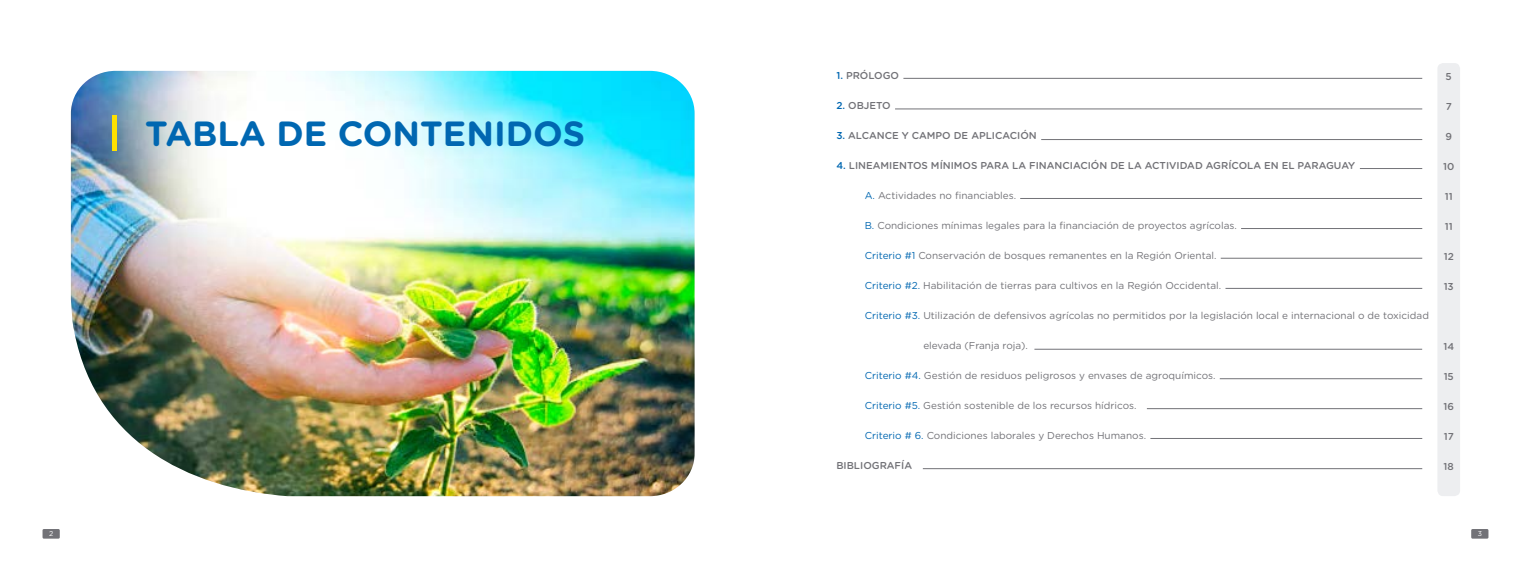
<style>
.page{position:relative;width:1531px;height:567px;background:#fff}
.page>*{position:absolute;margin:0;border:0;box-sizing:border-box;transform-origin:0 0}
.t1{font:700 35px "Gotham Rounded";color:#0067b1}
.t2{font:10px "Gotham Rounded";color:#727277}
.t3{font:500 10px "Gotham Rounded";color:#727277}
.t4{font:7px "Gotham Rounded";color:#fff}
.s1{font-family:"Helvetica 57";font-weight:400;font-stretch:condensed;font-size:50px;color:#ffe100}
.s2{color:#0067b1}
</style>
<div class="page">
<div style="left:1471px;top:529px;width:17px;height:10px;background:#727277"></div>
<div style="left:43px;top:529px;width:17px;height:10px;background:#727277"></div>
<img style="left:71px;top:71px;width:623px;height:425px">
<div style="left:1437px;top:63px;width:23px;height:433px;background:#edeef0;border-radius:6px"></div>
<hr style="left:903px;top:78px;width:519px;height:1px;background:#727277">
<hr style="left:1221px;top:258px;width:201px;height:1px;background:#727277">
<hr style="left:1220px;top:378px;width:202px;height:1px;background:#727277">
<hr style="left:895px;top:109px;width:527px;height:1px;background:#727277">
<hr style="left:1020px;top:198px;width:402px;height:1px;background:#727277">
<hr style="left:1034px;top:349px;width:388px;height:1px;background:#727277">
<hr style="left:1225px;top:288px;width:197px;height:1px;background:#727277">
<hr style="left:1360px;top:168px;width:62px;height:1px;background:#727277">
<hr style="left:1147px;top:408px;width:275px;height:1px;background:#727277">
<hr style="left:1041px;top:139px;width:381px;height:1px;background:#727277">
<hr style="left:1241px;top:228px;width:181px;height:1px;background:#727277">
<hr style="left:1150px;top:438px;width:272px;height:1px;background:#727277">
<hr style="left:923px;top:468px;width:499px;height:1px;background:#727277">
<h1 class="t1" style="left:109px;top:108px;width:61px"><span class="s1">I</span> TABLA</h1>
<h1 class="t1" style="left:276px;top:108px;width:87px">DE CONTENIDOS</h1>
<p class="t3" style="left:836px;top:68px;width:64px"><span class="s2">1.</span> PRÓLOGO</p>
<p class="t3" style="left:836px;top:98px;width:56px"><span class="s2">2.</span> OBJETO</p>
<p class="t3" style="left:836px;top:128px;width:202px"><span class="s2">3.</span> ALCANCE Y CAMPO DE APLICACIÓN</p>
<p class="t3" style="left:836px;top:158px;width:520px"><span class="s2">4.</span> LINEAMIENTOS MÍNIMOS PARA LA FINANCIACIÓN DE LA ACTIVIDAD AGRÍCOLA EN EL PARAGUAY</p>
<p class="t2" style="left:865px;top:188px;width:153px"><span class="s2">A.</span> Actividades no financiables.</p>
<p class="t2" style="left:865px;top:218px;width:374px"><span class="s2">B.</span> Condiciones mínimas legales para la financiación de proyectos agrícolas.</p>
<p class="t2" style="left:865px;top:248px;width:353px"><span class="s2">Criterio #1</span> Conservación de bosques remanentes en la Región Oriental.</p>
<p class="t2" style="left:865px;top:278px;width:358px"><span class="s2">Criterio #2.</span> Habilitación de tierras para cultivos en la Región Occidental.</p>
<p class="t2" style="left:865px;top:308px;width:566px"><span class="s2">Criterio #3.</span> Utilización de defensivos agrícolas no permitidos por la legislación local e internacional o de toxicidad</p>
<p class="t2" style="left:923px;top:338px;width:106px">elevada (Franja roja).</p>
<p class="t2" style="left:865px;top:368px;width:352px"><span class="s2">Criterio #4.</span> Gestión de residuos peligrosos y envases de agroquímicos.</p>
<p class="t2" style="left:865px;top:398px;width:273px"><span class="s2">Criterio #5.</span> Gestión sostenible de los recursos hídricos.</p>
<p class="t2" style="left:865px;top:428px;width:283px"><span class="s2">Criterio # 6.</span> Condiciones laborales y Derechos Humanos.</p>
<p class="t3" style="left:836px;top:458px;width:77px">BIBLIOGRAFÍA</p>
<p class="t3" style="left:1445px;top:69px;width:8px">5</p>
<p class="t3" style="left:1445px;top:99px;width:8px">7</p>
<p class="t3" style="left:1445px;top:129px;width:8px">9</p>
<p class="t3" style="left:1443px;top:159px;width:13px">10</p>
<p class="t3" style="left:1445px;top:189px;width:9px">11</p>
<p class="t3" style="left:1445px;top:219px;width:9px">11</p>
<p class="t3" style="left:1443px;top:249px;width:12px">12</p>
<p class="t3" style="left:1443px;top:279px;width:12px">13</p>
<p class="t3" style="left:1443px;top:339px;width:12px">14</p>
<p class="t3" style="left:1443px;top:369px;width:12px">15</p>
<p class="t3" style="left:1443px;top:399px;width:12px">16</p>
<p class="t3" style="left:1443px;top:429px;width:12px">17</p>
<p class="t3" style="left:1443px;top:459px;width:12px">18</p>
<p class="t4" style="left:49px;top:528px;width:6px">2</p>
<p class="t4" style="left:1477px;top:528px;width:6px">3</p>
</div>
